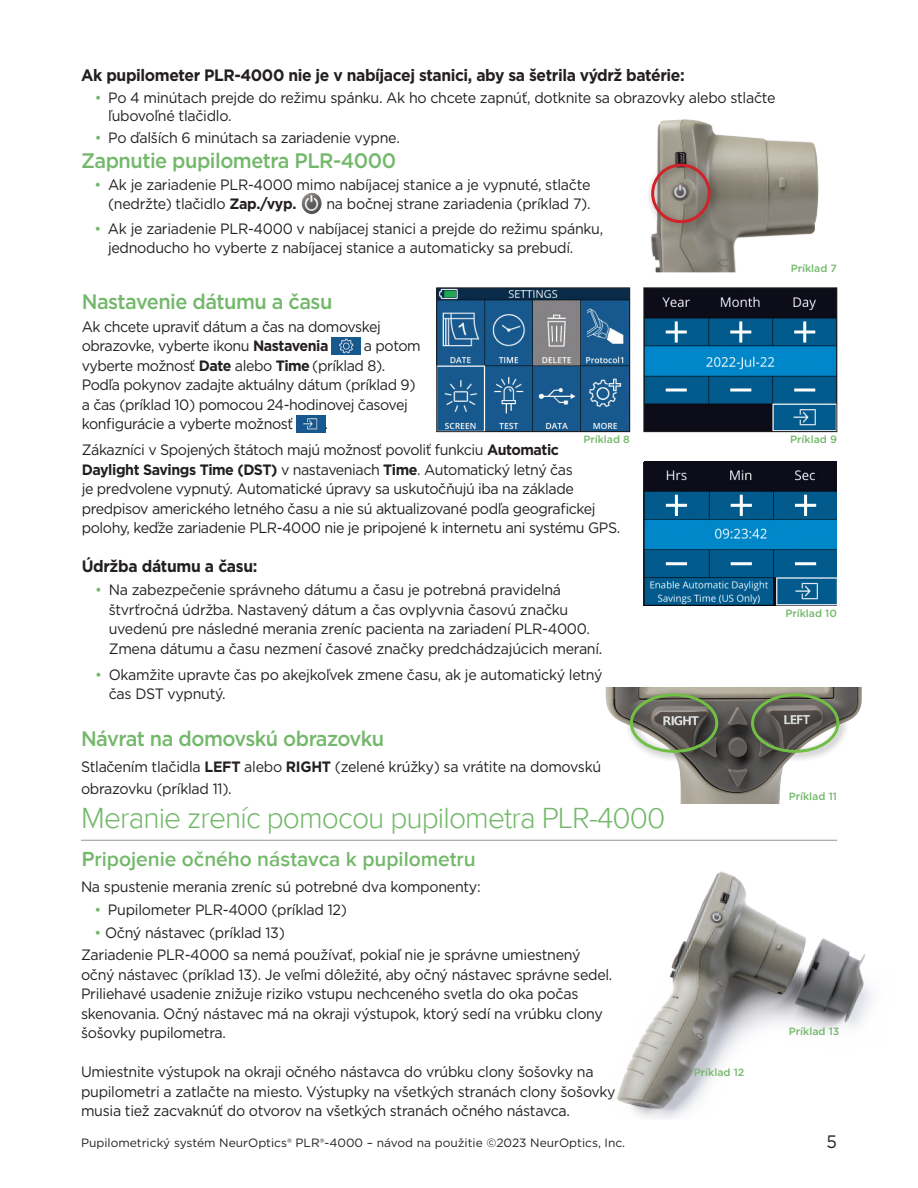
<style>
.page{position:relative;width:918px;height:1188px;background:#fff}
.page>*{position:absolute;margin:0;border:0;box-sizing:border-box;transform-origin:0 0}
.t1{font:300 30px "Proxima Nova";letter-spacing:-.03em;color:#73b86a}
.t2{font:500 21px "Gotham";letter-spacing:-.025em;color:#73b86a;scale:.95 1}
.t3{font:600 21px "Proxima Nova";color:#73b86a}
.t4{font:18px "Gotham";color:#231f20;scale:.95 1}
.t5{font:700 16.5px "Gotham";letter-spacing:-.025em;color:#231f20;scale:.95 1}
.t6{font:15px/19.5px "Gotham";letter-spacing:-.02em;color:#231f20;scale:.95 1}
.t7{font:12px "Gotham";color:#231f20}
.t8{font:500 10.5px "Gotham";color:#73b86a}
.s1{color:#73b86a}
.s2{font-weight:700}
</style>
<div class="page">
<img style="left:301px;top:192px;width:21px;height:22px">
<hr style="left:81px;top:840px;width:756px;height:1px;background:#939598">
<img style="left:644px;top:462px;width:193px;height:143px">
<img style="left:651px;top:119px;width:168px;height:153px">
<div style="left:646px;top:159px;width:75px;height:74px;background:#231f20;opacity:.52"></div>
<div style="left:651px;top:164px;width:60px;height:59px;border:3px solid #d1232a;border-radius:50%"></div>
<img style="left:605px;top:688px;width:257px;height:115px">
<div style="left:625px;top:688px;width:103px;height:75px;background:#231f20;opacity:.52"></div>
<div style="left:630px;top:693px;width:88px;height:60px;border:3px solid #71bf44;border-radius:50%"></div>
<div style="left:746px;top:688px;width:103px;height:75px;background:#231f20;opacity:.52"></div>
<div style="left:751px;top:693px;width:88px;height:60px;border:3px solid #71bf44;border-radius:50%"></div>
<svg style="left:644px;top:288px;width:193px;height:144px"></svg>
<svg style="left:436px;top:288px;width:194px;height:144px"></svg>
<img style="left:617px;top:872px;width:255px;height:247px">
<img style="left:332px;top:338px;width:28px;height:16px">
<img style="left:297px;top:416px;width:28px;height:16px">
<p class="t5" style="left:81px;top:64px;width:637px">Ak pupilometer PLR-4000 nie je v nabíjacej stanici, aby sa šetrila výdrž batérie:</p>
<p class="t6" style="left:108px;top:88px;width:704px;line-height:18.8px;text-indent:-14px"><span class="s1">•</span> Po 4 minútach prejde do režimu spánku. Ak ho chcete zapnúť, dotknite sa obrazovky alebo stlačte ľubovoľné tlačidlo.</p>
<p class="t6" style="left:95px;top:128px;width:323px"><span class="s1">•</span> Po ďalších 6 minútach sa zariadenie vypne.</p>
<p class="t2" style="left:81px;top:147px;width:333px">Zapnutie pupilometra PLR-4000</p>
<p class="t6" style="left:108px;top:175px;width:509px;line-height:18.8px;text-indent:-14px"><span class="s1">•</span> Ak je zariadenie PLR-4000 mimo nabíjacej stanice a je vypnuté, stlačte (nedržte) tlačidlo <span class="s2">Zap./vyp.</span></p>
<p class="t6" style="left:326px;top:193px;width:280px">na bočnej strane zariadenia (príklad 7).</p>
<p class="t6" style="left:108px;top:219px;width:523px;line-height:18.8px;text-indent:-14px"><span class="s1">•</span> Ak je zariadenie PLR-4000 v nabíjacej stanici a prejde do režimu spánku, jednoducho ho vyberte z nabíjacej stanice a automaticky sa prebudí.</p>
<p class="t8" style="left:791px;top:262px;width:48px">Príklad 7</p>
<p class="t2" style="left:82px;top:288px;width:265px">Nastavenie dátumu a času</p>
<p class="t6" style="left:82px;top:316px;width:316px">Ak chcete upraviť dátum a čas na domovskej obrazovke, vyberte ikonu <span class="s2">Nastavenia</span></p>
<p class="t6" style="left:82px;top:336px;width:358px;text-indent:282px">a potom vyberte možnosť <span class="s2">Date</span> alebo <span class="s2">Time</span> (príklad 8).<br>Podľa pokynov zadajte aktuálny dátum (príklad 9) a čas (príklad 10) pomocou 24-hodinovej časovej konfigurácie a vyberte možnosť</p>
<p class="t6" style="left:325px;top:414px;width:5px">.</p>
<p class="t6" style="left:82px;top:440px;width:568px">Zákazníci v Spojených štátoch majú možnosť povoliť funkciu <span class="s2">Automatic Daylight Savings Time (DST)</span> v nastaveniach <span class="s2">Time</span>. Automatický letný čas<br>je predvolene vypnutý. Automatické úpravy sa uskutočňujú iba na základe predpisov amerického letného času a nie sú aktualizované podľa geografickej polohy, keďže zariadenie PLR-4000 nie je pripojené k internetu ani systému GPS.</p>
<p class="t5" style="left:82px;top:556px;width:187px">Údržba dátumu a času:</p>
<p class="t6" style="left:109px;top:580px;width:521px;text-indent:-13px"><span class="s1">•</span> Na zabezpečenie správneho dátumu a času je potrebná pravidelná štvrťročná údržba. Nastavený dátum a čas ovplyvnia časovú značku uvedenú pre následné merania zreníc pacienta na zariadení PLR-4000.<br>Zmena dátumu a času nezmení časové značky predchádzajúcich meraní.</p>
<p class="t6" style="left:109px;top:665px;width:521px;text-indent:-13px"><span class="s1">•</span> Okamžite upravte čas po akejkoľvek zmene času, ak je automatický letný čas DST vypnutý.</p>
<p class="t8" style="left:583px;top:432px;width:48px">Príklad 8</p>
<p class="t8" style="left:790px;top:432px;width:48px">Príklad 9</p>
<p class="t8" style="left:785px;top:606px;width:53px">Príklad 10</p>
<p class="t2" style="left:81px;top:725px;width:321px">Návrat na domovskú obrazovku</p>
<p class="t6" style="left:81px;top:755px;width:549px;line-height:22.5px">Stlačením tlačidla <span class="s2">LEFT</span> alebo <span class="s2">RIGHT</span> (zelené krúžky) sa vrátite na domovskú obrazovku (príklad 11).</p>
<p class="t1" style="left:81px;top:800px;width:586px">Meranie zreníc pomocou pupilometra PLR-4000</p>
<p class="t3" style="left:82px;top:847px;width:396px">Pripojenie očného nástavca k pupilometru</p>
<p class="t6" style="left:81px;top:877px;width:422px">Na spustenie merania zreníc sú potrebné dva komponenty:</p>
<p class="t6" style="left:94px;top:899px;width:267px"><span class="s1">•</span> Pupilometer PLR-4000 (príklad 12)</p>
<p class="t6" style="left:94px;top:922px;width:202px"><span class="s1">•</span> Očný nástavec (príklad 13)</p>
<p class="t6" style="left:81px;top:945px;width:561px">Zariadenie PLR-4000 sa nemá používať, pokiaľ nie je správne umiestnený očný nástavec (príklad 13). Je veľmi dôležité, aby očný nástavec správne sedel.<br>Priliehavé usadenie znižuje riziko vstupu nechceného svetla do oka počas skenovania. Očný nástavec má na okraji výstupok, ktorý sedí na vrúbku clony šošovky pupilometra.</p>
<p class="t6" style="left:81px;top:1062px;width:564px">Umiestnite výstupok na okraji očného nástavca do vrúbku clony šošovky na pupilometri a zatlačte na miesto. Výstupky na všetkých stranách clony šošovky musia tiež zacvaknúť do otvorov na všetkých stranách očného nástavca.</p>
<p class="t7" style="left:81px;top:1135px;width:546px">Pupilometrický systém NeurOptics® PLR®-4000 – návod na použitie ©2023 NeurOptics, Inc.</p>
<p class="t8" style="left:694px;top:1065px;width:52px">Príklad 12</p>
<p class="t8" style="left:789px;top:789px;width:50px">Príklad 11</p>
<p class="t8" style="left:789px;top:1025px;width:52px">Príklad 13</p>
<p class="t4" style="left:827px;top:1130px;width:13px">5</p>
</div>
